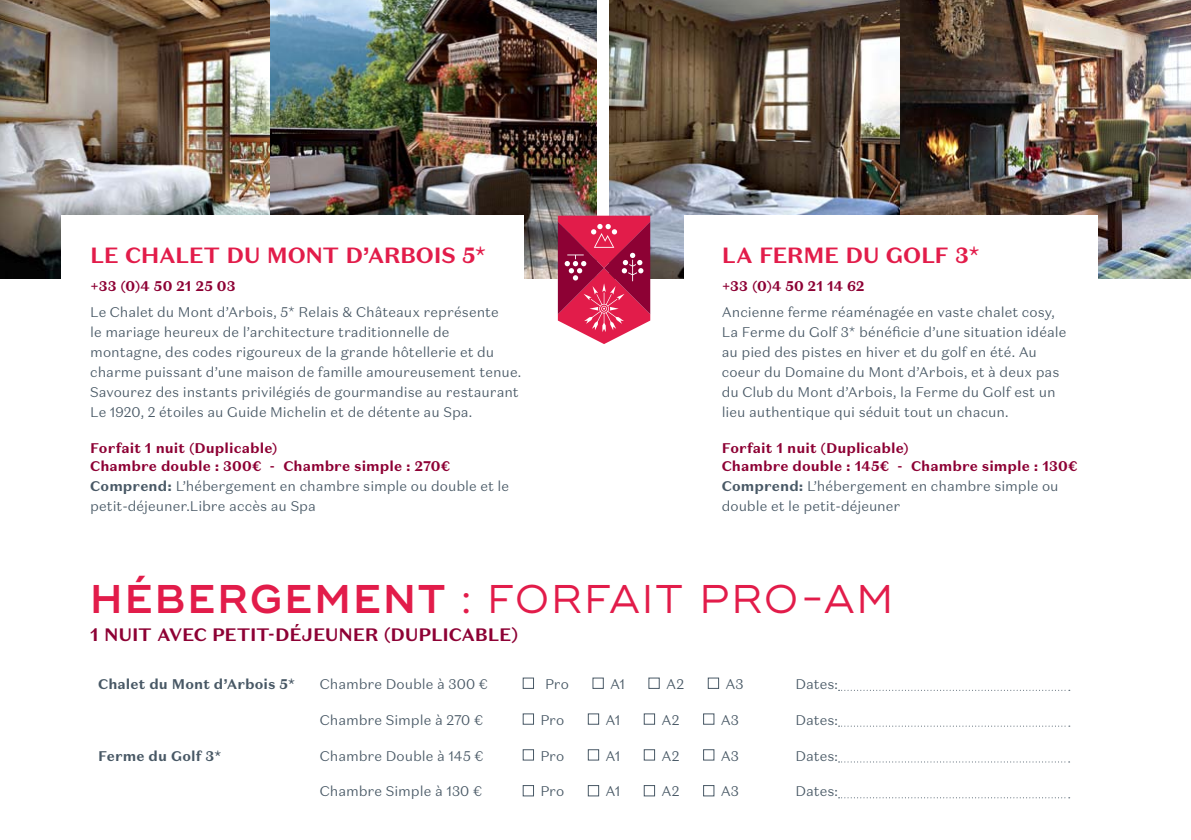
<style>
.page{position:relative;width:1191px;height:840px;background:#fff}
.page>*{position:absolute;margin:0;border:0;box-sizing:border-box;transform-origin:0 0}
.CALENDRIER_MINI_-_Co{font:40px "Ridley Grotesk";letter-spacing:.04em;color:#e21c4a}
.CALENDRIER_MINI_-_Co-2{font:700 22px "Domaine Sans Text";letter-spacing:-.02em;color:#e21c4a}
.CALENDRIER_MINI_-_Co-3{font:700 18px "Domaine Sans Text";letter-spacing:-.015em;color:#8d0134}
.CALENDRIER_MINI_-_Co-4{font:300 14px/20px "Domaine Sans Text";color:#485865}
.CALENDRIER_MINI_-_Co-5{font:700 14px/18px "Domaine Sans Text";letter-spacing:.005em;color:#8d0134}
.CALENDRIER_MINI_-_Co-6{font:700 14px "Domaine Sans Text";letter-spacing:.005em;color:#485865}
.s1{font-weight:700}
.s2{font-weight:600}
</style>
<div class="page">
<img style="left:610px;top:0;width:581px;height:278px">
<img style="left:0;top:0;width:597px;height:278px">
<div style="left:522px;top:677px;width:12px;height:11px;border:1px solid #485865"></div>
<div style="left:592px;top:677px;width:12px;height:11px;border:1px solid #485865"></div>
<div style="left:707px;top:677px;width:12px;height:11px;border:1px solid #485865"></div>
<svg style="left:838px;top:689px;width:228px;height:1px"></svg>
<div style="left:522px;top:713px;width:12px;height:11px;border:1px solid #485865"></div>
<div style="left:588px;top:713px;width:11px;height:11px;border:1px solid #485865"></div>
<div style="left:644px;top:713px;width:11px;height:11px;border:1px solid #485865"></div>
<div style="left:703px;top:713px;width:11px;height:11px;border:1px solid #485865"></div>
<svg style="left:838px;top:725px;width:231px;height:1px"></svg>
<div style="left:522px;top:748px;width:12px;height:12px;border:1px solid #485865"></div>
<div style="left:588px;top:748px;width:11px;height:12px;border:1px solid #485865"></div>
<div style="left:644px;top:748px;width:11px;height:12px;border:1px solid #485865"></div>
<div style="left:703px;top:748px;width:11px;height:12px;border:1px solid #485865"></div>
<svg style="left:838px;top:761px;width:231px;height:1px"></svg>
<div style="left:522px;top:784px;width:12px;height:12px;border:1px solid #485865"></div>
<div style="left:588px;top:784px;width:11px;height:12px;border:1px solid #485865"></div>
<div style="left:644px;top:784px;width:11px;height:12px;border:1px solid #485865"></div>
<div style="left:703px;top:784px;width:11px;height:12px;border:1px solid #485865"></div>
<div style="left:61px;top:215px;width:462px;height:297px;background:#fff"></div>
<div style="left:684px;top:215px;width:413px;height:297px;background:#fff"></div>
<svg style="left:558px;top:215px;width:92px;height:129px;background:#c9375f"></svg>
<p class="CALENDRIER_MINI_-_Co-2" style="left:90px;top:241px;width:397px">LE CHALET DU MONT D’ARBOIS 5*</p>
<p class="CALENDRIER_MINI_-_Co-5" style="left:90px;top:277px;width:147px">+33 (0)4 50 21 25 03</p>
<p class="CALENDRIER_MINI_-_Co-4" style="left:90px;top:301px;width:432px">Le Chalet du Mont d’Arbois, 5* Relais &amp; Châteaux représente<br>le mariage heureux de l’architecture traditionnelle de montagne, des codes rigoureux de la grande hôtellerie et du charme puissant d’une maison de famille amoureusement tenue.<br>Savourez des instants privilégiés de gourmandise au restaurant Le 1920, 2 étoiles au Guide Michelin et de détente au Spa.</p>
<p class="CALENDRIER_MINI_-_Co-5" style="left:90px;top:439px;width:361px">Forfait 1 nuit (Duplicable)<br>Chambre double : 300€ - Chambre simple : 270€</p>
<p class="CALENDRIER_MINI_-_Co-4" style="left:90px;top:475px;width:420px"><span class="s1">Comprend:</span> L’hébergement en chambre simple ou double et le petit-déjeuner.Libre accès au Spa</p>
<p class="CALENDRIER_MINI_-_Co-2" style="left:721px;top:241px;width:259px">LA FERME DU GOLF 3*</p>
<p class="CALENDRIER_MINI_-_Co-5" style="left:721px;top:277px;width:144px">+33 (0)4 50 21 14 62</p>
<p class="CALENDRIER_MINI_-_Co-4" style="left:721px;top:301px;width:335px">Ancienne ferme réaménagée en vaste chalet cosy,</p>
<p class="CALENDRIER_MINI_-_Co-4" style="left:721px;top:321px;width:346px">La Ferme du Golf 3* bénéficie d’une situation idéale au pied des pistes en hiver et du golf en été. Au coeur du Domaine du Mont d’Arbois, et à deux pas du Club du Mont d’Arbois, la Ferme du Golf est un lieu authentique qui séduit tout un chacun.</p>
<p class="CALENDRIER_MINI_-_Co-5" style="left:721px;top:439px;width:357px">Forfait 1 nuit (Duplicable)<br>Chambre double : 145€ - Chambre simple : 130€</p>
<p class="CALENDRIER_MINI_-_Co-4" style="left:721px;top:475px;width:338px"><span class="s1">Comprend:</span> L’hébergement en chambre simple ou double et le petit-déjeuner</p>
<p class="CALENDRIER_MINI_-_Co" style="left:90px;top:575px;width:805px"><span class="s2">HÉBERGEMENT</span> : FORFAIT PRO-AM</p>
<p class="CALENDRIER_MINI_-_Co-3" style="left:90px;top:623px;width:430px">1 NUIT AVEC PETIT-DÉJEUNER (DUPLICABLE)</p>
<p class="CALENDRIER_MINI_-_Co-6" style="left:98px;top:674px;width:198px">Chalet du Mont d’Arbois 5*</p>
<p class="CALENDRIER_MINI_-_Co-4" style="left:320px;top:673px;width:169px">Chambre Double à 300 €</p>
<p class="CALENDRIER_MINI_-_Co-4" style="left:545px;top:673px;width:25px">Pro</p>
<p class="CALENDRIER_MINI_-_Co-4" style="left:610px;top:673px;width:16px">A1</p>
<p class="CALENDRIER_MINI_-_Co-4" style="left:666px;top:673px;width:20px">A2</p>
<p class="CALENDRIER_MINI_-_Co-4" style="left:725px;top:673px;width:20px">A3</p>
<p class="CALENDRIER_MINI_-_Co-4" style="left:795px;top:673px;width:44px">Dates:</p>
<p class="CALENDRIER_MINI_-_Co-4" style="left:320px;top:709px;width:165px">Chambre Simple à 270 €</p>
<p class="CALENDRIER_MINI_-_Co-4" style="left:540px;top:709px;width:25px">Pro</p>
<p class="CALENDRIER_MINI_-_Co-4" style="left:605px;top:709px;width:16px">A1</p>
<p class="CALENDRIER_MINI_-_Co-4" style="left:661px;top:709px;width:20px">A2</p>
<p class="CALENDRIER_MINI_-_Co-4" style="left:721px;top:709px;width:20px">A3</p>
<p class="CALENDRIER_MINI_-_Co-4" style="left:795px;top:709px;width:44px">Dates:</p>
<p class="CALENDRIER_MINI_-_Co-6" style="left:98px;top:746px;width:124px">Ferme du Golf 3*</p>
<p class="CALENDRIER_MINI_-_Co-4" style="left:320px;top:745px;width:165px">Chambre Double à 145 €</p>
<p class="CALENDRIER_MINI_-_Co-4" style="left:540px;top:745px;width:25px">Pro</p>
<p class="CALENDRIER_MINI_-_Co-4" style="left:605px;top:745px;width:16px">A1</p>
<p class="CALENDRIER_MINI_-_Co-4" style="left:661px;top:745px;width:20px">A2</p>
<p class="CALENDRIER_MINI_-_Co-4" style="left:721px;top:745px;width:20px">A3</p>
<p class="CALENDRIER_MINI_-_Co-4" style="left:795px;top:745px;width:44px">Dates:</p>
<p class="CALENDRIER_MINI_-_Co-4" style="left:320px;top:781px;width:164px">Chambre Simple à 130 €</p>
<p class="CALENDRIER_MINI_-_Co-4" style="left:540px;top:781px;width:25px">Pro</p>
<p class="CALENDRIER_MINI_-_Co-4" style="left:605px;top:781px;width:16px">A1</p>
<p class="CALENDRIER_MINI_-_Co-4" style="left:661px;top:781px;width:20px">A2</p>
<p class="CALENDRIER_MINI_-_Co-4" style="left:721px;top:781px;width:20px">A3</p>
<p class="CALENDRIER_MINI_-_Co-4" style="left:795px;top:781px;width:44px">Dates:</p>
</div>
